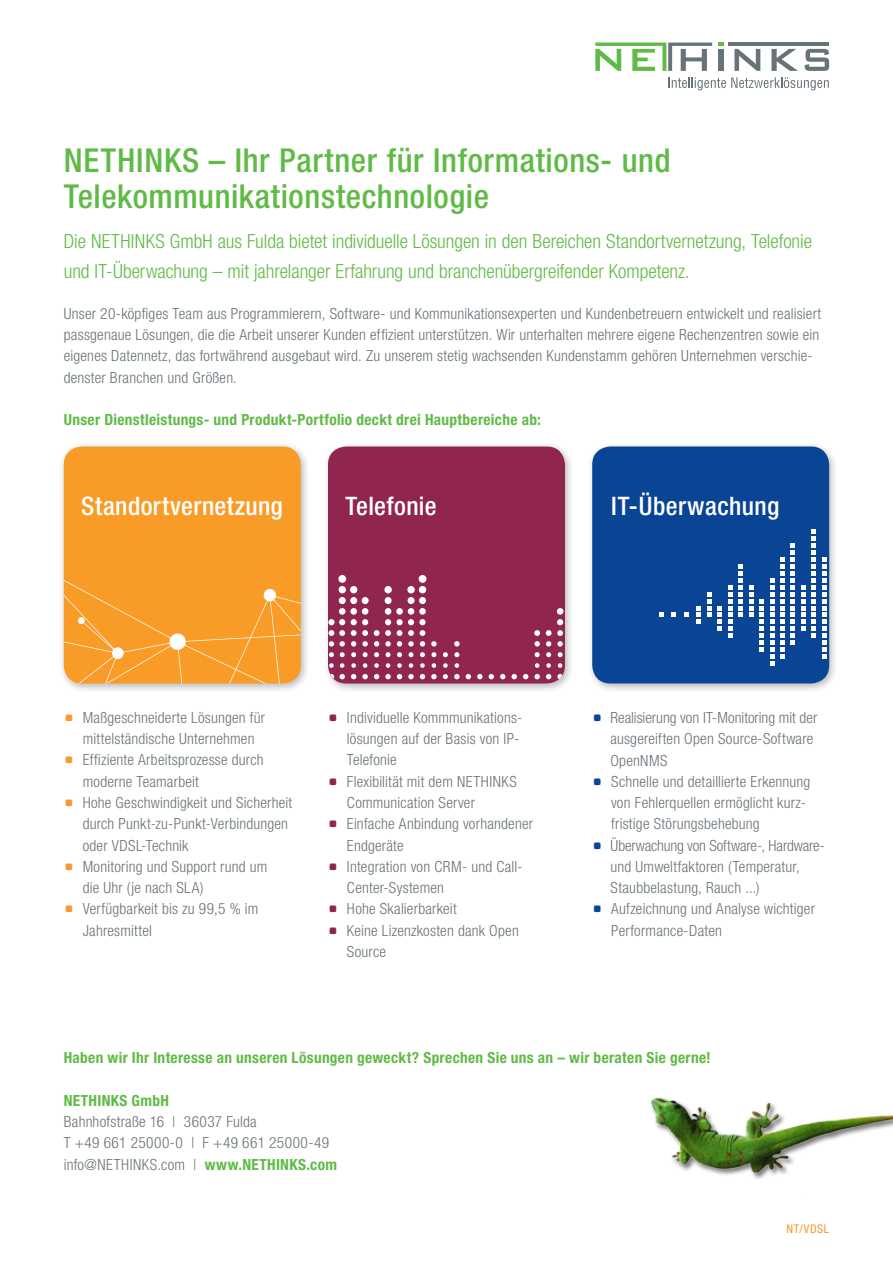
<style>
.page{position:relative;width:893px;height:1263px;background:#fff}
.page>*{position:absolute;margin:0;border:0;box-sizing:border-box;transform-origin:0 0}
.t1{font:500 condensed 33px/36px "Helvetica Neue LT Std";letter-spacing:.02em;color:#60bb46}
.t2{font:500 condensed 25.5px "Helvetica Neue LT Std";letter-spacing:.015em;color:#fff}
.t3{font:300 condensed 19.5px/30px "Helvetica Neue LT Pro";letter-spacing:-.005em;color:#60bb46}
.t4{font:300 condensed 15.3px/21.3px "Helvetica Neue LT Pro";letter-spacing:.015em;color:#687379}
.t5{font:700 condensed 15.3px "Helvetica Neue LT Pro";letter-spacing:.02em;color:#60bb46}
.t6{font:condensed 12px "Helvetica Neue LT Pro";letter-spacing:.05em;color:#f89a2e}
.s1{font-weight:700;color:#60bb46}
</style>
<div class="page">
<svg style="left:718px;top:43px;width:5px;height:3px"></svg>
<div style="left:718px;top:49px;width:5px;height:22px;background:#687379"></div>
<svg style="left:734px;top:49px;width:26px;height:22px"></svg>
<svg style="left:771px;top:49px;width:27px;height:22px"></svg>
<svg style="left:805px;top:49px;width:24px;height:22px"></svg>
<svg style="left:595px;top:43px;width:117px;height:28px"></svg>
<hr style="left:729px;top:43px;width:100px;height:3px;background:#687379">
<svg style="left:668px;top:77px;width:161px;height:13px"></svg>
<div style="left:59px;top:441px;width:251px;height:252px;background:#231f20;opacity:.3"></div>
<div style="left:64px;top:446px;width:237px;height:237px;background:#f89c27;border-radius:18px"></div>
<svg style="left:64px;top:565px;width:237px;height:118px"></svg>
<div style="left:323px;top:441px;width:251px;height:252px;background:#231f20;opacity:.3"></div>
<div style="left:328px;top:446px;width:237px;height:237px;background:#90264f;border-radius:18px"></div>
<svg style="left:340px;top:663px;width:4px;height:5px"></svg>
<svg style="left:340px;top:652px;width:5px;height:5px"></svg>
<div style="left:339px;top:608px;width:6px;height:7px;background:#fff;border-radius:50%"></div>
<div style="left:339px;top:597px;width:7px;height:7px;background:#fff;border-radius:50%"></div>
<div style="left:339px;top:586px;width:7px;height:7px;background:#fff;border-radius:50%"></div>
<div style="left:338px;top:575px;width:8px;height:8px;background:#fff;border-radius:50%"></div>
<svg style="left:351px;top:663px;width:5px;height:5px"></svg>
<svg style="left:351px;top:652px;width:5px;height:5px"></svg>
<div style="left:350px;top:608px;width:7px;height:7px;background:#fff;border-radius:50%"></div>
<div style="left:350px;top:597px;width:7px;height:7px;background:#fff;border-radius:50%"></div>
<div style="left:350px;top:586px;width:7px;height:7px;background:#fff;border-radius:50%"></div>
<svg style="left:363px;top:663px;width:4px;height:5px"></svg>
<svg style="left:363px;top:652px;width:5px;height:5px"></svg>
<svg style="left:351px;top:619px;width:17px;height:27px"></svg>
<div style="left:362px;top:608px;width:6px;height:7px;background:#fff;border-radius:50%"></div>
<div style="left:362px;top:597px;width:7px;height:7px;background:#fff;border-radius:50%"></div>
<svg style="left:374px;top:663px;width:5px;height:5px"></svg>
<svg style="left:374px;top:652px;width:5px;height:5px"></svg>
<svg style="left:374px;top:630px;width:5px;height:16px"></svg>
<svg style="left:386px;top:663px;width:4px;height:5px"></svg>
<svg style="left:386px;top:652px;width:5px;height:5px"></svg>
<svg style="left:385px;top:619px;width:6px;height:27px"></svg>
<div style="left:385px;top:608px;width:6px;height:7px;background:#fff;border-radius:50%"></div>
<div style="left:385px;top:597px;width:7px;height:7px;background:#fff;border-radius:50%"></div>
<div style="left:384px;top:586px;width:8px;height:7px;background:#fff;border-radius:50%"></div>
<svg style="left:397px;top:663px;width:5px;height:5px"></svg>
<svg style="left:397px;top:652px;width:5px;height:5px"></svg>
<svg style="left:397px;top:630px;width:5px;height:16px"></svg>
<div style="left:396px;top:619px;width:7px;height:6px;background:#fff;border-radius:50%"></div>
<div style="left:396px;top:608px;width:7px;height:7px;background:#fff;border-radius:50%"></div>
<svg style="left:409px;top:663px;width:4px;height:5px"></svg>
<svg style="left:408px;top:652px;width:5px;height:5px"></svg>
<svg style="left:408px;top:619px;width:6px;height:27px"></svg>
<div style="left:408px;top:608px;width:6px;height:7px;background:#fff;border-radius:50%"></div>
<div style="left:408px;top:597px;width:7px;height:7px;background:#fff;border-radius:50%"></div>
<div style="left:407px;top:586px;width:8px;height:7px;background:#fff;border-radius:50%"></div>
<svg style="left:420px;top:663px;width:5px;height:5px"></svg>
<svg style="left:420px;top:652px;width:5px;height:5px"></svg>
<svg style="left:420px;top:630px;width:5px;height:16px"></svg>
<div style="left:419px;top:619px;width:7px;height:6px;background:#fff;border-radius:50%"></div>
<div style="left:419px;top:608px;width:7px;height:7px;background:#fff;border-radius:50%"></div>
<div style="left:419px;top:597px;width:7px;height:7px;background:#fff;border-radius:50%"></div>
<div style="left:419px;top:586px;width:7px;height:7px;background:#fff;border-radius:50%"></div>
<div style="left:419px;top:575px;width:7px;height:8px;background:#fff;border-radius:50%"></div>
<svg style="left:432px;top:663px;width:4px;height:5px"></svg>
<svg style="left:431px;top:652px;width:5px;height:5px"></svg>
<svg style="left:431px;top:641px;width:6px;height:5px"></svg>
<svg style="left:443px;top:663px;width:5px;height:5px"></svg>
<svg style="left:443px;top:652px;width:5px;height:5px"></svg>
<svg style="left:455px;top:663px;width:4px;height:5px"></svg>
<svg style="left:454px;top:652px;width:5px;height:5px"></svg>
<svg style="left:454px;top:641px;width:6px;height:5px"></svg>
<svg style="left:535px;top:663px;width:4px;height:5px"></svg>
<svg style="left:535px;top:652px;width:5px;height:5px"></svg>
<svg style="left:534px;top:630px;width:6px;height:16px"></svg>
<svg style="left:546px;top:663px;width:5px;height:5px"></svg>
<svg style="left:546px;top:652px;width:5px;height:5px"></svg>
<svg style="left:558px;top:663px;width:4px;height:5px"></svg>
<svg style="left:558px;top:652px;width:5px;height:5px"></svg>
<svg style="left:546px;top:619px;width:17px;height:27px"></svg>
<div style="left:557px;top:608px;width:6px;height:7px;background:#fff;border-radius:50%"></div>
<svg style="left:351px;top:674px;width:5px;height:5px"></svg>
<svg style="left:362px;top:674px;width:6px;height:5px"></svg>
<svg style="left:374px;top:674px;width:5px;height:5px"></svg>
<svg style="left:385px;top:674px;width:6px;height:5px"></svg>
<svg style="left:397px;top:674px;width:5px;height:5px"></svg>
<svg style="left:408px;top:674px;width:6px;height:5px"></svg>
<svg style="left:420px;top:674px;width:5px;height:5px"></svg>
<svg style="left:431px;top:674px;width:6px;height:5px"></svg>
<svg style="left:443px;top:674px;width:5px;height:5px"></svg>
<svg style="left:454px;top:674px;width:6px;height:5px"></svg>
<svg style="left:466px;top:674px;width:5px;height:5px"></svg>
<svg style="left:477px;top:674px;width:5px;height:5px"></svg>
<svg style="left:489px;top:674px;width:5px;height:5px"></svg>
<svg style="left:500px;top:674px;width:5px;height:5px"></svg>
<svg style="left:512px;top:674px;width:5px;height:5px"></svg>
<svg style="left:523px;top:674px;width:5px;height:5px"></svg>
<svg style="left:534px;top:674px;width:6px;height:5px"></svg>
<svg style="left:546px;top:674px;width:5px;height:5px"></svg>
<svg style="left:557px;top:674px;width:6px;height:5px"></svg>
<svg style="left:329px;top:663px;width:5px;height:5px"></svg>
<svg style="left:329px;top:652px;width:5px;height:5px"></svg>
<svg style="left:329px;top:619px;width:16px;height:27px"></svg>
<div style="left:328px;top:619px;width:7px;height:6px;background:#fff;border-radius:50%"></div>
<svg style="left:329px;top:674px;width:16px;height:5px"></svg>
<div style="left:587px;top:441px;width:252px;height:252px;background:#231f20;opacity:.3"></div>
<div style="left:592px;top:446px;width:237px;height:237px;background:#094594;border-radius:18px"></div>
<svg style="left:684px;top:612px;width:4px;height:5px"></svg>
<svg style="left:672px;top:612px;width:4px;height:5px"></svg>
<svg style="left:659px;top:612px;width:4px;height:5px"></svg>
<svg style="left:697px;top:606px;width:4px;height:18px"></svg>
<svg style="left:707px;top:592px;width:4px;height:25px"></svg>
<svg style="left:718px;top:606px;width:4px;height:25px"></svg>
<svg style="left:728px;top:585px;width:4px;height:53px"></svg>
<svg style="left:738px;top:564px;width:5px;height:53px"></svg>
<svg style="left:749px;top:585px;width:4px;height:32px"></svg>
<svg style="left:759px;top:599px;width:5px;height:53px"></svg>
<svg style="left:770px;top:578px;width:4px;height:88px"></svg>
<svg style="left:780px;top:557px;width:5px;height:102px"></svg>
<svg style="left:791px;top:543px;width:4px;height:102px"></svg>
<svg style="left:801px;top:585px;width:4px;height:46px"></svg>
<svg style="left:812px;top:529px;width:4px;height:109px"></svg>
<svg style="left:822px;top:557px;width:4px;height:102px"></svg>
<img style="left:651px;top:1097px;width:242px;height:82px">
<h1 class="t1" style="left:64px;top:142px;width:608px">NETHINKS – Ihr Partner für Informations- und<br>Telekommunikationstechnologie</h1>
<p class="t3" style="left:64px;top:226px;width:750px">Die NETHINKS GmbH aus Fulda bietet individuelle Lösungen in den Bereichen Standortvernetzung, Telefonie und IT-Überwachung – mit jahrelanger Erfahrung und branchenübergreifender Kompetenz.</p>
<p class="t4" style="left:64px;top:303px;width:759px">Unser 20-köpfiges Team aus Programmierern, Software- und Kommunikationsexperten und Kundenbetreuern entwickelt und realisiert passgenaue Lösungen, die die Arbeit unserer Kunden effizient unterstützen. Wir unterhalten mehrere eigene Rechenzentren sowie ein eigenes Datennetz, das fortwährend ausgebaut wird. Zu unserem stetig wachsenden Kundenstamm gehören Unternehmen verschie&shy;denster Branchen und Größen.</p>
<p class="t5" style="left:64px;top:411px;width:479px">Unser Dienstleistungs- und Produkt-Portfolio deckt drei Hauptbereiche ab:</p>
<h2 class="t2" style="left:81px;top:491px;width:203px">Standortvernetzung</h2>
<h2 class="t2" style="left:345px;top:491px;width:93px">Telefonie</h2>
<h2 class="t2" style="left:611px;top:491px;width:170px">IT-Überwachung</h2>
<p class="t4" style="left:83px;top:707px;width:211px">Maßgeschneiderte Lösungen für mittelständische Unternehmen<br>Effiziente Arbeitsprozesse durch moderne Teamarbeit<br>Hohe Geschwindigkeit und Sicherheit durch Punkt-zu-Punkt-Verbindungen oder VDSL-Technik<br>Monitoring und Support rund um<br>die Uhr (je nach SLA)<br>Verfügbarkeit bis zu 99,5 % im<br>Jahresmittel</p>
<p class="t4" style="left:347px;top:707px;width:188px">Individuelle Kommmunikations&shy;lösungen auf der Basis von IP-<br>Telefonie<br>Flexibilität mit dem NETHINKS<br>Communication Server<br>Einfache Anbindung vorhandener<br>Endgeräte<br>Integration von CRM- und Call-<br>Center-Systemen<br>Hohe Skalierbarkeit<br>Keine Lizenzkosten dank Open<br>Source</p>
<p class="t4" style="left:610px;top:707px;width:216px">Realisierung von IT-Monitoring mit der ausgereiften Open Source-Software<br>OpenNMS<br>Schnelle und detaillierte Erkennung von Fehlerquellen ermöglicht kurz&shy;fristige Störungsbehebung<br>Überwachung von Software-, Hardware&shy;und Umweltfaktoren (Temperatur,<br>Staubbelastung, Rauch ...)<br>Aufzeichnung und Analyse wichtiger<br>Performance-Daten</p>
<p class="t5" style="left:64px;top:1048px;width:648px">Haben wir Ihr Interesse an unseren Lösungen geweckt? Sprechen Sie uns an – wir beraten Sie gerne!</p>
<p class="t5" style="left:64px;top:1091px;width:107px">NETHINKS GmbH</p>
<p class="t4" style="left:64px;top:1111px;width:275px">Bahnhofstraße 16 | 36037 Fulda<br>T +49 661 25000-0 | F +49 661 25000-49 info@NETHINKS.com | <span class="s1">www.NETHINKS.com</span></p>
<p class="t6" style="left:786px;top:1222px;width:44px">NT/VDSL</p>
</div>
